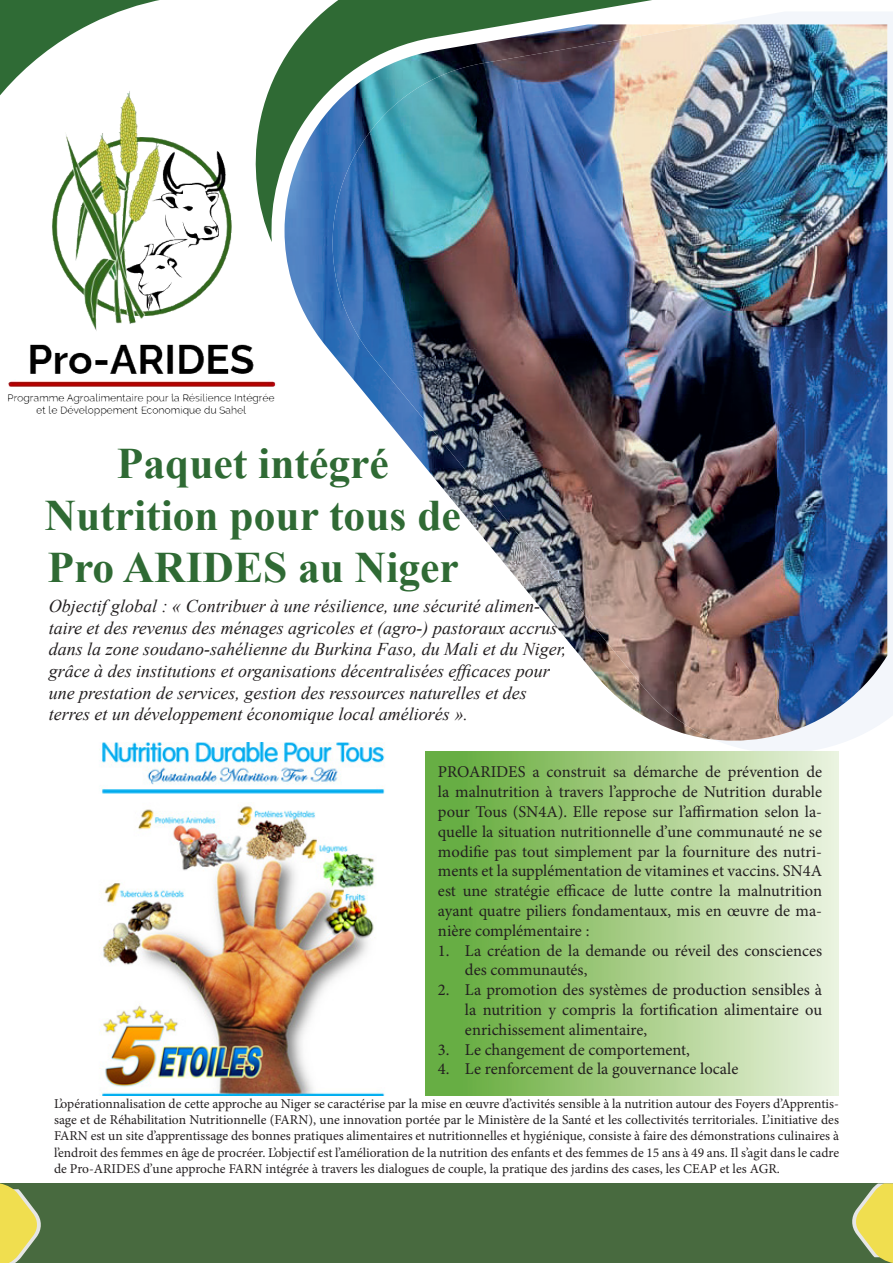
<style>
.page{position:relative;width:893px;height:1263px;background:#fff}
.page>*{position:absolute;margin:0;border:0;box-sizing:border-box;transform-origin:0 0}
.t1{font:700 43.5px/52.2px "Times New Roman";color:#2f6a34}
.t2{font:italic 18px/21.6px "Times New Roman";color:#231f20}
.t3{font:16.5px/19.8px "Minion Pro";color:#231f20;text-align:justify}
.t4{font:13.5px/16.2px "Minion Pro";color:#231f20;text-align:justify}
</style>
<div class="page">
<svg style="left:311px;top:0;width:341px;height:24px;fill:#2f6a34"></svg>
<svg style="left:717px;top:12px;width:176px;height:739px;fill:#f3f6fb"></svg>
<img style="left:330px;top:24px;width:557px;height:717px">
<svg style="left:0;top:0;width:160px;height:54px"></svg>
<img style="left:425px;top:751px;width:414px;height:344px">
<img style="left:0;top:54px;width:340px;height:406px">
<img style="left:99px;top:742px;width:286px;height:353px">
<div style="left:0;top:1183px;width:893px;height:80px;background:#486a3f"></div>
<svg style="left:0;top:1183px;width:41px;height:80px"></svg>
<svg style="left:852px;top:1183px;width:41px;height:80px"></svg>
<p class="t1" style="left:117px;top:436px;width:273px">Paquet intégré</p>
<p class="t1" style="left:45px;top:488px;width:418px">Nutrition pour tous de<br>Pro ARIDES au Niger</p>
<p class="t2" style="left:49px;top:595px;width:519px">Objectif global : « Contribuer à une résilience, une sécurité alimen&shy;taire et des revenus des ménages agricoles et (agro-) pastoraux accrus dans la zone soudano-sahélienne du Burkina Faso, du Mali et du Niger, grâce à des institutions et organisations décentralisées efficaces pour une prestation de services, gestion des ressources naturelles et des terres et un développement économique local améliorés ».</p>
<p class="t3" style="left:438px;top:762px;width:386px">PROARIDES a construit sa démarche de prévention de la malnutrition à travers l’approche de Nutrition durable pour Tous (SN4A). Elle repose sur l’affirmation selon la&shy;quelle la situation nutritionnelle d’une communauté ne se modifie pas tout simplement par la fourniture des nutri&shy;ments et la supplémentation de vitamines et vaccins. SN4A est une stratégie efficace de lutte contre la malnutrition ayant quatre piliers fondamentaux, mis en œuvre de ma&shy;nière complémentaire :</p>
<p class="t3" style="left:465px;top:940px;width:359px;text-indent:-27px">1. La création de la demande ou réveil des consciences des communautés,</p>
<p class="t3" style="left:465px;top:980px;width:359px;text-indent:-27px">2. La promotion des systèmes de production sensibles à la nutrition y compris la fortification alimentaire ou enrichissement alimentaire,</p>
<p class="t3" style="left:438px;top:1039px;width:254px">3. Le changement de comportement,</p>
<p class="t3" style="left:438px;top:1059px;width:302px">4. Le renforcement de la gouvernance locale</p>
<p class="t4" style="left:54px;top:1096px;width:787px">L’opérationnalisation de cette approche au Niger se caractérise par la mise en œuvre d’activités sensible à la nutrition autour des Foyers d’Apprentis&shy;sage et de Réhabilitation Nutritionnelle (FARN), une innovation portée par le Ministère de la Santé et les collectivités territoriales. L’initiative des FARN est un site d’apprentissage des bonnes pratiques alimentaires et nutritionnelles et hygiénique, consiste à faire des démonstrations culinaires à l’endroit des femmes en âge de procréer. L’objectif est l’amélioration de la nutrition des enfants et des femmes de 15 ans à 49 ans. Il s’agit dans le cadre de Pro-ARIDES d’une approche FARN intégrée à travers les dialogues de couple, la pratique des jardins des cases, les CEAP et les AGR.</p>
</div>
